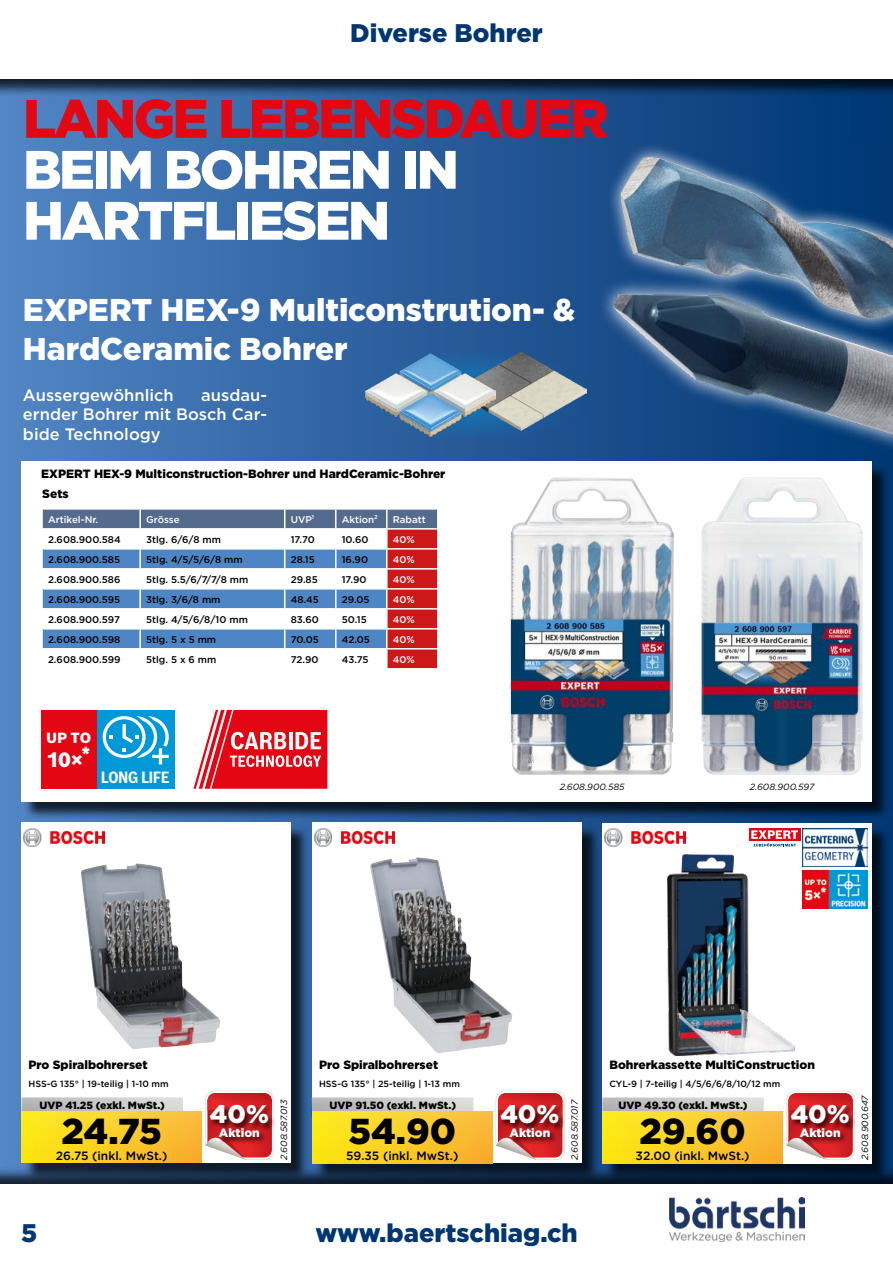
<style>
.page{position:relative;width:893px;height:1263px;background:#fff}
.page>*{position:absolute;margin:0;border:0;box-sizing:border-box;transform-origin:0 0}
.t1{font:900 54px/51px "Gotham";letter-spacing:-.05em;color:#fff}
.t2{font:900 54px "Gotham";letter-spacing:-.05em;color:#e30613}
.t3{font:900 36px "Gotham";color:#000}
.t4{font:900 31.5px/39px "Gotham";letter-spacing:-.005em;color:#fff}
.t5{font:900 25.5px "Gotham";color:#003772}
.t6{font:900 25.5px "Gotham";color:#fff}
.t7{font:900 20.25px "Bosch Sans";color:#fff}
.t8{font:500 16.5px/19.8px "Gotham";color:#fff;text-align:justify}
.t9{font:700 15.9px "Bosch Sans Cond";color:#fff}
.t10{font:900 14.4px "Bosch Sans";color:#fff}
.t11{font:900 12px "Gotham";color:#000}
.t12{font:500 12px "Gotham";color:#000}
.t13{font:900 12px "Gotham";color:#fff}
.t14{font:900 10.5px "Gotham";color:#000}
.t15{font:500 9.75px "Gotham";color:#000}
.t16{font:500 9.75px "Gotham";color:#fff}
.t17{font:500 9px "Gotham";color:#000}
.t18{font:italic 9px "Gotham";color:#000}
</style>
<div class="page">
<div style="left:0;top:0;width:893px;height:1263px;background:linear-gradient(to right,#5384c3,#003571)"></div>
<div style="left:0;top:0;width:893px;height:96px;background:#000;opacity:.75"></div>
<div style="left:0;top:0;width:893px;height:79px;background:#fff"></div>
<div style="left:0;top:1166px;width:893px;height:97px;background:#000;opacity:.75"></div>
<div style="left:0;top:1184px;width:893px;height:79px;background:#fff"></div>
<img style="left:669px;top:1197px;width:136px;height:44px">
<div style="left:24px;top:464px;width:866px;height:356px;background:#000;opacity:.75"></div>
<div style="left:21px;top:461px;width:851px;height:340px;background:#fff"></div>
<div style="left:24px;top:825px;width:285px;height:356px;background:#000;opacity:.75"></div>
<div style="left:21px;top:823px;width:270px;height:340px;background:#fff"></div>
<div style="left:314px;top:825px;width:286px;height:356px;background:#000;opacity:.75"></div>
<div style="left:312px;top:823px;width:269px;height:340px;background:#fff"></div>
<div style="left:605px;top:825px;width:285px;height:356px;background:#000;opacity:.75"></div>
<div style="left:602px;top:823px;width:270px;height:340px;background:#fff"></div>
<svg style="left:42px;top:509px;width:396px;height:159px"></svg>
<img style="left:81px;top:863px;width:139px;height:186px">
<img style="left:370px;top:857px;width:142px;height:196px">
<img style="left:576px;top:230px;width:317px;height:224px">
<svg style="left:606px;top:142px;width:287px;height:191px;background:#244f80"></svg>
<img style="left:621px;top:157px;width:272px;height:161px">
<svg style="left:193px;top:710px;width:134px;height:79px"></svg>
<div style="left:96px;top:710px;width:79px;height:79px;background:#0098d7"></div>
<div style="left:41px;top:710px;width:55px;height:79px;background:#e30613"></div>
<svg style="left:103px;top:716px;width:66px;height:48px"></svg>
<svg style="left:349px;top:349px;width:254px;height:91px;background:#245896"></svg>
<img style="left:456px;top:351px;width:130px;height:79px">
<img style="left:365px;top:353px;width:130px;height:83px">
<img style="left:511px;top:477px;width:163px;height:298px">
<img style="left:701px;top:477px;width:162px;height:298px">
<img style="left:667px;top:855px;width:127px;height:200px">
<img style="left:803px;top:828px;width:65px;height:38px">
<img style="left:803px;top:871px;width:65px;height:38px">
<div style="left:749px;top:828px;width:51px;height:13px;background:#e30613"></div>
<svg style="left:753px;top:846px;width:43px;height:1px"></svg>
<svg style="left:751px;top:830px;width:47px;height:16px"></svg>
<svg style="left:205px;top:1091px;width:69px;height:69px"></svg>
<div style="left:209px;top:1103px;width:67px;height:28px;background:#000;opacity:.75"></div>
<div style="left:218px;top:1127px;width:49px;height:17px;background:#000;opacity:.75"></div>
<svg style="left:21px;top:1097px;width:162px;height:15px;background:#cecbc0"></svg>
<svg style="left:21px;top:1112px;width:181px;height:51px;background:#face28"></svg>
<svg style="left:496px;top:1091px;width:69px;height:69px"></svg>
<div style="left:500px;top:1103px;width:66px;height:28px;background:#000;opacity:.75"></div>
<div style="left:508px;top:1127px;width:50px;height:17px;background:#000;opacity:.75"></div>
<svg style="left:312px;top:1097px;width:161px;height:15px;background:#cecbc0"></svg>
<svg style="left:312px;top:1112px;width:180px;height:51px;background:#face28"></svg>
<svg style="left:786px;top:1091px;width:69px;height:69px"></svg>
<div style="left:790px;top:1103px;width:67px;height:28px;background:#000;opacity:.75"></div>
<div style="left:799px;top:1127px;width:49px;height:18px;background:#000;opacity:.75"></div>
<svg style="left:602px;top:1097px;width:162px;height:15px;background:#cecbc0"></svg>
<svg style="left:602px;top:1112px;width:181px;height:51px;background:#face28"></svg>
<img style="left:24px;top:829px;width:80px;height:18px">
<img style="left:314px;top:829px;width:81px;height:18px">
<img style="left:604px;top:829px;width:81px;height:18px">
<h3 class="t5" style="left:350px;top:15px;width:194px">Diverse Bohrer</h3>
<h1 class="t2" style="left:23px;top:81px;width:587px">LANGE LEBENSDAUER</h1>
<h1 class="t1" style="left:23px;top:144px;width:437px">BEIM BOHREN IN<br>HARTFLIESEN</h1>
<h3 class="t4" style="left:23px;top:290px;width:554px">EXPERT HEX-9 Multiconstrution- &amp;<br>HardCeramic Bohrer</h3>
<h3 class="t8" style="left:23px;top:385px;width:152px">Aussergewöhnlich</h3>
<h3 class="t8" style="left:23px;top:385px;width:246px;text-indent:178px">ausdau&shy;ernder Bohrer mit Bosch Car&shy;bide Technology</h3>
<p class="t11" style="left:41px;top:466px;width:406px">EXPERT HEX-9 Multiconstruction-Bohrer und HardCeramic-Bohrer</p>
<p class="t11" style="left:42px;top:485px;width:28px">Sets</p>
<p class="t16" style="left:48px;top:513px;width:52px">Artikel-Nr.</p>
<p class="t16" style="left:146px;top:513px;width:35px">Grösse</p>
<p class="t16" style="left:291px;top:513px;width:25px">UVP<sup>1</sup></p>
<p class="t16" style="left:342px;top:513px;width:38px">Aktion<sup>2</sup></p>
<p class="t16" style="left:393px;top:513px;width:35px">Rabatt</p>
<p class="t15" style="left:48px;top:533px;width:74px">2.608.900.584</p>
<p class="t15" style="left:146px;top:533px;width:76px">3tlg. 6/6/8 mm</p>
<p class="t15" style="left:291px;top:533px;width:26px">17.70</p>
<p class="t15" style="left:342px;top:533px;width:28px">10.60</p>
<p class="t16" style="left:393px;top:533px;width:23px">40%</p>
<p class="t15" style="left:48px;top:553px;width:74px">2.608.900.585</p>
<p class="t15" style="left:146px;top:553px;width:98px">5tlg. 4/5/5/6/8 mm</p>
<p class="t15" style="left:291px;top:553px;width:26px">28.15</p>
<p class="t15" style="left:342px;top:553px;width:28px">16.90</p>
<p class="t16" style="left:393px;top:553px;width:23px">40%</p>
<p class="t15" style="left:48px;top:573px;width:74px">2.608.900.586</p>
<p class="t15" style="left:146px;top:573px;width:104px">5tlg. 5.5/6/7/7/8 mm</p>
<p class="t15" style="left:291px;top:573px;width:29px">29.85</p>
<p class="t15" style="left:342px;top:573px;width:26px">17.90</p>
<p class="t16" style="left:393px;top:573px;width:23px">40%</p>
<p class="t15" style="left:48px;top:593px;width:74px">2.608.900.595</p>
<p class="t15" style="left:146px;top:593px;width:76px">3tlg. 3/6/8 mm</p>
<p class="t15" style="left:291px;top:593px;width:30px">48.45</p>
<p class="t15" style="left:342px;top:593px;width:29px">29.05</p>
<p class="t16" style="left:393px;top:593px;width:23px">40%</p>
<p class="t15" style="left:48px;top:613px;width:73px">2.608.900.597</p>
<p class="t15" style="left:146px;top:613px;width:103px">5tlg. 4/5/6/8/10 mm</p>
<p class="t15" style="left:291px;top:613px;width:30px">83.60</p>
<p class="t15" style="left:342px;top:613px;width:27px">50.15</p>
<p class="t16" style="left:393px;top:613px;width:23px">40%</p>
<p class="t15" style="left:48px;top:633px;width:74px">2.608.900.598</p>
<p class="t15" style="left:146px;top:633px;width:72px">5tlg. 5 x 5 mm</p>
<p class="t15" style="left:291px;top:633px;width:30px">70.05</p>
<p class="t15" style="left:342px;top:633px;width:30px">42.05</p>
<p class="t16" style="left:393px;top:633px;width:23px">40%</p>
<p class="t15" style="left:48px;top:653px;width:74px">2.608.900.599</p>
<p class="t15" style="left:146px;top:653px;width:72px">5tlg. 5 x 6 mm</p>
<p class="t15" style="left:291px;top:653px;width:29px">72.90</p>
<p class="t15" style="left:342px;top:653px;width:28px">43.75</p>
<p class="t16" style="left:393px;top:653px;width:23px">40%</p>
<h3 class="t10" style="left:46px;top:728px;width:47px">UP TO</h3>
<h3 class="t7" style="left:46px;top:746px;width:46px">10×*</h3>
<h3 class="t9" style="left:101px;top:765px;width:70px">LONG LIFE</h3>
<p class="t18" style="left:560px;top:781px;width:66px">2.608.900.585</p>
<p class="t18" style="left:750px;top:781px;width:66px">2.608.900.597</p>
<p class="t11" style="left:29px;top:1056px;width:121px">Pro Spiralbohrerset</p>
<p class="t11" style="left:319px;top:1056px;width:121px">Pro Spiralbohrerset</p>
<p class="t11" style="left:609px;top:1056px;width:207px">Bohrerkassette MultiConstruction</p>
<p class="t17" style="left:29px;top:1077px;width:142px">HSS-G 135° | 19-teilig | 1-10 mm</p>
<p class="t17" style="left:319px;top:1077px;width:142px">HSS-G 135° | 25-teilig | 1-13 mm</p>
<p class="t17" style="left:609px;top:1078px;width:172px">CYL-9 | 7-teilig | 4/5/6/6/8/10/12 mm</p>
<p class="t14" style="left:40px;top:1098px;width:127px">UVP 41.25 (exkl. MwSt.)</p>
<h2 class="t3" style="left:62px;top:1106px;width:102px">24.75</h2>
<p class="t12" style="left:56px;top:1148px;width:113px">26.75 (inkl. MwSt.)</p>
<h3 class="t6" style="left:210px;top:1096px;width:61px">40%</h3>
<p class="t13" style="left:219px;top:1124px;width:42px">Aktion</p>
<p class="t18" style="left:278px;top:1160px;width:62px;rotate:-90deg">2.608.587.013</p>
<p class="t14" style="left:330px;top:1098px;width:128px">UVP 91.50 (exkl. MwSt.)</p>
<h2 class="t3" style="left:348px;top:1106px;width:109px">54.90</h2>
<p class="t12" style="left:346px;top:1148px;width:114px">59.35 (inkl. MwSt.)</p>
<h3 class="t6" style="left:500px;top:1096px;width:61px">40%</h3>
<p class="t13" style="left:509px;top:1125px;width:42px">Aktion</p>
<p class="t18" style="left:569px;top:1160px;width:62px;rotate:-90deg">2.608.587.017</p>
<p class="t14" style="left:619px;top:1098px;width:131px">UVP 49.30 (exkl. MwSt.)</p>
<h2 class="t3" style="left:639px;top:1106px;width:108px">29.60</h2>
<p class="t12" style="left:636px;top:1148px;width:115px">32.00 (inkl. MwSt.)</p>
<h3 class="t6" style="left:791px;top:1096px;width:61px">40%</h3>
<p class="t13" style="left:800px;top:1125px;width:42px">Aktion</p>
<p class="t18" style="left:859px;top:1160px;width:66px;rotate:-90deg">2.608.900.647</p>
<h3 class="t5" style="left:21px;top:1215px;width:18px">5</h3>
<h3 class="t5" style="left:315px;top:1215px;width:264px">www.baertschiag.ch</h3>
</div>
